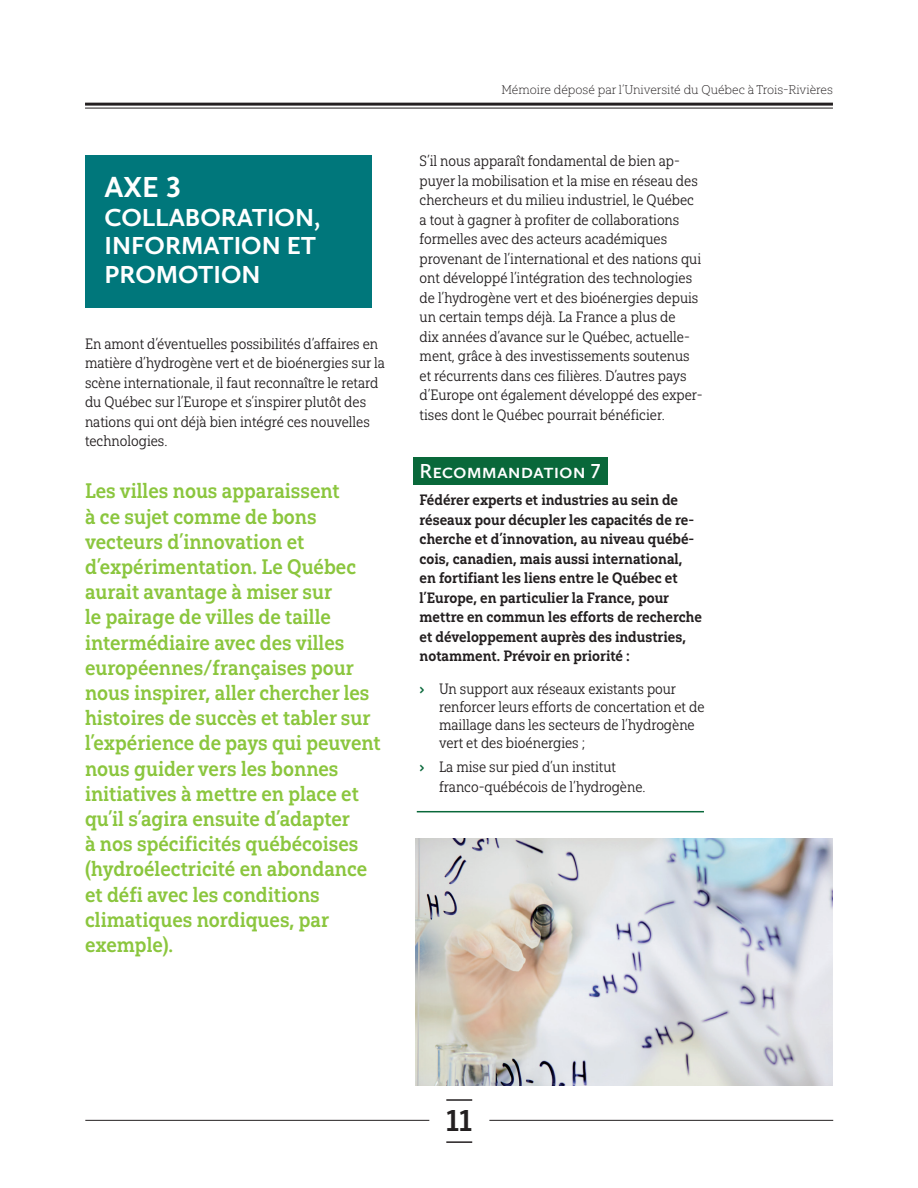
<style>
.page{position:relative;width:918px;height:1188px;background:#fff}
.page>*{position:absolute;margin:0;border:0;box-sizing:border-box;transform-origin:0 0}
.t1{font:700 30px "Calluna Sans";color:#fff}
.t2{font:30px "Yorkten Slab Con Bol";color:#231f20}
.t3{font:700 25.5px/28.5px "Calluna Sans";color:#fff}
.t4{font:21px/25.2px "Yorkten Slab Con Dem";color:#8bc63e}
.t5{font:600 21px "Calluna Sans";color:#fff}
.t6{font:15px/19.5px "Yorkten Slab Con Boo";color:#231f20}
.t7{font:15px/19.5px "Yorkten Slab Con Bol";color:#231f20}
.t8{font:12.6px "Yorkten Slab Nor Thi";color:#231f20}
.s1{font-size:12.75px}
.s2{font-family:"Yorkten Slab Nor Ex B";color:#09683a}
</style>
<div class="page">
<hr style="left:85px;top:1120px;width:344px;height:1px;background:#231f20">
<hr style="left:489px;top:1120px;width:344px;height:1px;background:#231f20">
<hr style="left:446px;top:1099px;width:26px;height:2px;background:#231f20">
<hr style="left:446px;top:1141px;width:26px;height:2px;background:#231f20">
<div style="left:85px;top:155px;width:286px;height:153px;background:#00777b"></div>
<div style="left:413px;top:457px;width:194px;height:28px;background:#09683a"></div>
<hr style="left:417px;top:811px;width:287px;height:1px;background:#09683a">
<img style="left:416px;top:839px;width:417px;height:247px">
<hr style="left:85px;top:103px;width:748px;height:3px;background:#231f20">
<hr style="left:85px;top:108px;width:748px;height:1px;background:#231f20">
<h1 class="t1" style="left:105px;top:169px;width:78px">AXE 3</h1>
<h2 class="t3" style="left:105px;top:203px;width:217px">COLLABORATION,<br>INFORMATION ET<br>PROMOTION</h2>
<p class="t6" style="left:85px;top:334px;width:301px">En amont d’éventuelles possibilités d’affaires en matière d’hydrogène vert et de bioénergies sur la scène internationale, il faut reconnaître le retard du Québec sur l’Europe et s’inspirer plutôt des nations qui ont déjà bien intégré ces nouvelles technologies.</p>
<p class="t4" style="left:85px;top:478px;width:297px">Les villes nous apparaissent<br>à ce sujet comme de bons vecteurs d’innovation et d’expérimentation. Le Québec aurait avantage à miser sur<br>le pairage de villes de taille intermédiaire avec des villes européennes/françaises pour nous inspirer, aller chercher les histoires de succès et tabler sur l’expérience de pays qui peuvent nous guider vers les bonnes initiatives à mettre en place et qu’il s’agira ensuite d’adapter<br>à nos spécificités québécoises (hydroélectricité en abondance et défi avec les conditions climatiques nordiques, par exemple).</p>
<p class="t8" style="left:501px;top:83px;width:333px">Mémoire déposé par l<span class="s1">’</span>Université du Québec à Trois-Rivières</p>
<p class="t6" style="left:420px;top:151px;width:284px">S’il nous apparaît fondamental de bien ap&shy;puyer la mobilisation et la mise en réseau des chercheurs et du milieu industriel, le Québec a tout à gagner à profiter de collaborations formelles avec des acteurs académiques provenant de l’international et des nations qui ont développé l’intégration des technologies de l’hydrogène vert et des bioénergies depuis un certain temps déjà. La France a plus de<br>dix années d’avance sur le Québec, actuelle&shy;ment, grâce à des investissements soutenus et récurrents dans ces filières. D’autres pays d’Europe ont également développé des exper&shy;tises dont le Québec pourrait bénéficier.</p>
<h3 class="t5" style="left:420px;top:458px;width:182px">Recommandation 7</h3>
<p class="t7" style="left:420px;top:490px;width:284px">Fédérer experts et industries au sein de réseaux pour décupler les capacités de re&shy;cherche et d’innovation, au niveau québé&shy;cois, canadien, mais aussi international, en fortifiant les liens entre le Québec et l’Europe, en particulier la France, pour mettre en commun les efforts de recherche et développement auprès des industries, notamment. Prévoir en priorité :</p>
<p class="t6" style="left:439px;top:680px;width:267px;line-height:18px;text-indent:-20px"><span class="s2">›</span> Un support aux réseaux existants pour renforcer leurs efforts de concertation et de maillage dans les secteurs de l’hydrogène vert et des bioénergies ;</p>
<p class="t6" style="left:439px;top:757px;width:208px;text-indent:-20px"><span class="s2">›</span> La mise sur pied d’un institut franco-québécois de l’hydrogène.</p>
<h1 class="t2" style="left:446px;top:1102px;width:27px">11</h1>
</div>
